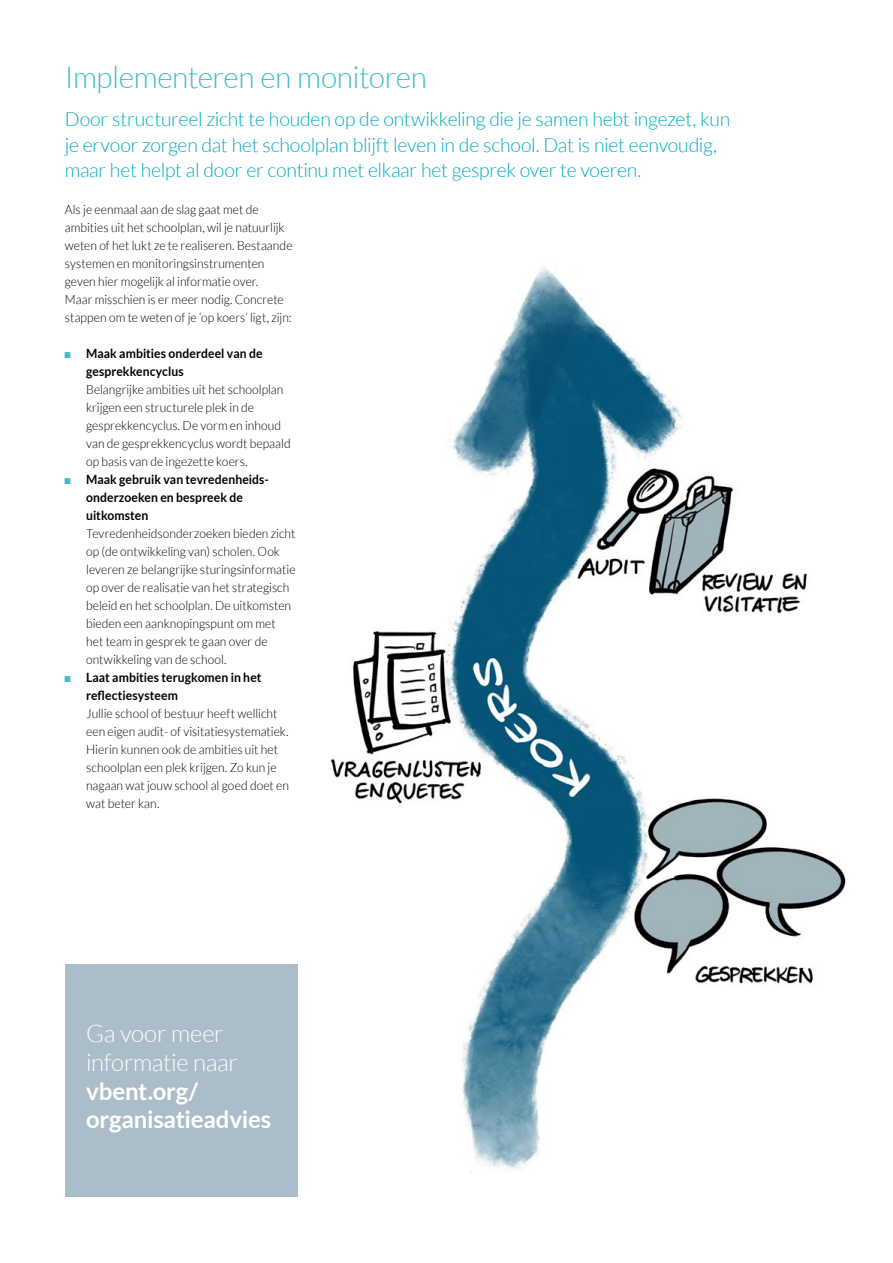
<style>
.page{position:relative;width:893px;height:1263px;background:#fff}
.page>*{position:absolute;margin:0;border:0;box-sizing:border-box;transform-origin:0 0}
.t1{font:300 30px "Lato";letter-spacing:-.015em;color:#3ebcd2}
.t2{font:700 24px/28.8px "Lato";letter-spacing:-.01em;color:#fff}
.t3{font:300 24px/28.8px "Lato";letter-spacing:-.015em;color:#fff}
.t4{font:300 19.5px/25.5px "Lato";letter-spacing:-.015em;color:#00acbf}
.t5{font:300 12.75px/18px "Lato";color:#000;scale:.95 1}
.t6{font:700 12.75px/18px "Lato";letter-spacing:.01em;color:#000;scale:.95 1}
.s1{font-family:"Arial Narrow";font-weight:400;color:#3ebcd2}
</style>
<div class="page">
<img style="left:330px;top:267px;width:516px;height:905px">
<div style="left:65px;top:964px;width:232px;height:233px;background:#aabdc8"></div>
<h1 class="t1" style="left:65px;top:61px;width:364px">Implementeren en monitoren</h1>
<h3 class="t4" style="left:65px;top:106px;width:667px">Door structureel zicht te houden op de ontwikkeling die je samen hebt ingezet, kun je ervoor zorgen dat het schoolplan blijft leven in de school. Dat is niet eenvoudig, maar het helpt al door er continu met elkaar het gesprek over te voeren.</h3>
<p class="t5" style="left:65px;top:200px;width:241px">Als je eenmaal aan de slag gaat met de ambities uit het schoolplan, wil je natuurlijk weten of het lukt ze te realiseren. Bestaande systemen en monitoringsinstrumenten geven hier mogelijk al informatie over.<br>Maar misschien is er meer nodig. Concrete stappen om te weten of je ‘op koers’ ligt, zijn:</p>
<p class="t6" style="left:86px;top:344px;width:187px;text-indent:-21px"><span class="s1">■</span> Maak ambities onderdeel van de gesprekkencyclus</p>
<p class="t5" style="left:86px;top:380px;width:217px">Belangrijke ambities uit het schoolplan krijgen een structurele plek in de gesprekkencyclus. De vorm en inhoud van de gesprekkencyclus wordt bepaald op basis van de ingezette koers.</p>
<p class="t6" style="left:86px;top:470px;width:194px;text-indent:-21px"><span class="s1">■</span> Maak gebruik van tevredenheids&shy;onderzoeken en bespreek de uitkomsten</p>
<p class="t5" style="left:86px;top:524px;width:222px">Tevredenheidsonderzoeken bieden zicht op (de ontwikkeling van) scholen. Ook leveren ze belangrijke sturingsinformatie op over de realisatie van het strategisch beleid en het schoolplan. De uitkomsten bieden een aanknopingspunt om met het team in gesprek te gaan over de ontwikkeling van de school.</p>
<p class="t6" style="left:86px;top:668px;width:186px;text-indent:-21px"><span class="s1">■</span> Laat ambities terugkomen in het reflectiesysteem</p>
<p class="t5" style="left:86px;top:704px;width:215px">Jullie school of bestuur heeft wellicht een eigen audit- of visitatiesystematiek.<br>Hierin kunnen ook de ambities uit het schoolplan een plek krijgen. Zo kun je nagaan wat jouw school al goed doet en wat beter kan.</p>
<h2 class="t3" style="left:86px;top:1019px;width:153px">Ga voor meer informatie naar</h2>
<h2 class="t2" style="left:86px;top:1076px;width:187px">vbent.org/ organisatieadvies</h2>
</div>
